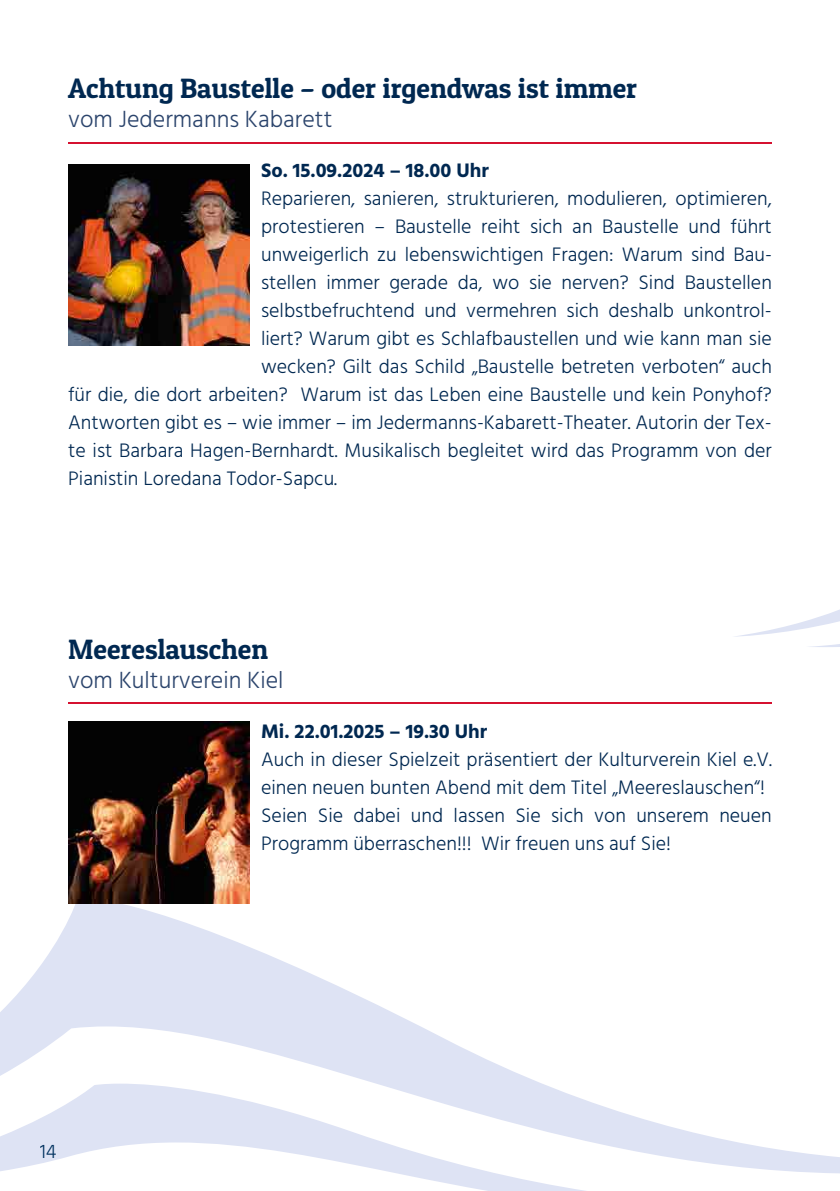
<style>
.page{position:relative;width:840px;height:1191px;background:#fff}
.page>*{position:absolute;margin:0;border:0;box-sizing:border-box;transform-origin:0 0}
.t1{font:28px "Patua One";color:#002851}
.t2{font:300 24px "Hind";color:#2b446c}
.t3{font:300 20px/28px "Hind";color:#002851}
.t4{font:700 20px "Hind";color:#002851}
</style>
<div class="page">
<svg style="left:0;top:898px;width:839px;height:275px"></svg>
<svg style="left:0;top:1083px;width:587px;height:108px"></svg>
<div style="left:40px;top:1144px;width:16px;height:13px;background:#dee3f4"></div>
<svg style="left:739px;top:610px;width:100px;height:26px"></svg>
<svg style="left:809px;top:644px;width:30px;height:3px"></svg>
<hr style="left:68px;top:142px;width:703px;height:1px;background:#d51130">
<hr style="left:68px;top:703px;width:703px;height:1px;background:#d51130">
<img style="left:68px;top:721px;width:181px;height:182px">
<img style="left:68px;top:164px;width:181px;height:181px">
<h1 class="t1" style="left:68px;top:71px;width:570px">Achtung Baustelle – oder irgendwas ist immer</h1>
<p class="t2" style="left:68px;top:103px;width:266px">vom Jedermanns Kabarett</p>
<p class="t4" style="left:261px;top:158px;width:229px">So. 15.09.2024 – 18.00 Uhr</p>
<p class="t3" style="left:261px;top:185px;width:512px">Reparieren, sanieren, strukturieren, modulieren, optimieren,</p>
<p class="t3" style="left:261px;top:213px;width:512px">protestieren – Baustelle reiht sich an Baustelle und führt</p>
<p class="t3" style="left:261px;top:241px;width:512px">unweigerlich zu lebenswichtigen Fragen: Warum sind Bau-</p>
<p class="t3" style="left:261px;top:269px;width:512px">stellen immer gerade da, wo sie nerven? Sind Baustellen</p>
<p class="t3" style="left:261px;top:297px;width:512px">selbstbefruchtend und vermehren sich deshalb unkontrol-</p>
<p class="t3" style="left:261px;top:325px;width:512px">liert? Warum gibt es Schlafbaustellen und wie kann man sie</p>
<p class="t3" style="left:261px;top:353px;width:512px">wecken? Gilt das Schild „Baustelle betreten verboten“ auch</p>
<p class="t3" style="left:68px;top:381px;width:705px">für die, die dort arbeiten? Warum ist das Leben eine Baustelle und kein Ponyhof?</p>
<p class="t3" style="left:68px;top:409px;width:704px">Antworten gibt es – wie immer – im Jedermanns-Kabarett-Theater. Autorin der Tex-</p>
<p class="t3" style="left:68px;top:437px;width:704px">te ist Barbara Hagen-Bernhardt. Musikalisch begleitet wird das Programm von der</p>
<p class="t3" style="left:68px;top:465px;width:270px">Pianistin Loredana Todor-Sapcu.</p>
<h1 class="t1" style="left:68px;top:631px;width:201px">Meereslauschen</h1>
<p class="t2" style="left:68px;top:663px;width:217px">vom Kulturverein Kiel</p>
<p class="t4" style="left:261px;top:719px;width:227px">Mi. 22.01.2025 – 19.30 Uhr</p>
<p class="t3" style="left:261px;top:746px;width:512px">Auch in dieser Spielzeit präsentiert der Kulturverein Kiel e.V. einen neuen bunten Abend mit dem Titel „Meereslauschen“!<br>Seien Sie dabei und lassen Sie sich von unserem neuen Programm überraschen!!! Wir freuen uns auf Sie!</p>
<p class="t3" style="left:40px;top:1138px;width:18px">14</p>
</div>
